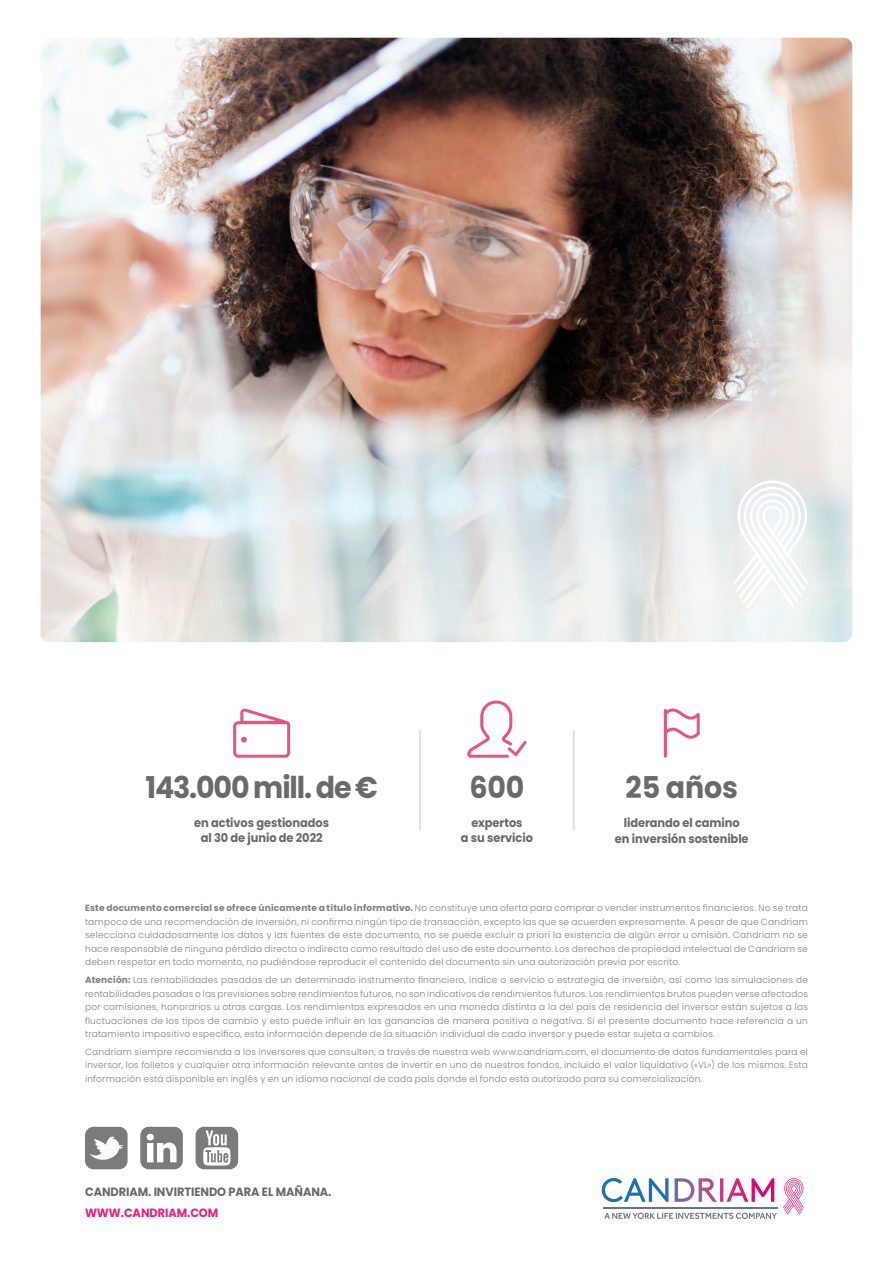
<style>
.page{position:relative;width:893px;height:1263px;background:#fff}
.page>*{position:absolute;margin:0;border:0;box-sizing:border-box;transform-origin:0 0}
.t1{font:700 30px "Poppins";letter-spacing:-.04em;color:#6a6a6a;scale:.95 1}
.t2{font:700 12px/15px "Poppins";letter-spacing:-.005em;color:#6a6a6a;text-align:center;scale:.95 1}
.t3{font:700 12px "Poppins";letter-spacing:-.005em;color:#e7217b;scale:.95 1}
.t4{font:300 9px/13.5px "Poppins";letter-spacing:.025em;color:#818080;text-align:justify}
.s1{font-weight:700}
</style>
<div class="page">
<img style="left:41px;top:38px;width:811px;height:604px">
<div style="left:140px;top:1127px;width:43px;height:42px;background:#7c7b7b;border-radius:9px"></div>
<svg style="left:147px;top:1134px;width:30px;height:28px"></svg>
<div style="left:196px;top:1127px;width:42px;height:42px;background:#7c7b7b;border-radius:9px"></div>
<svg style="left:203px;top:1130px;width:27px;height:35px"></svg>
<div style="left:85px;top:1127px;width:43px;height:42px;background:#7c7b7b;border-radius:9px"></div>
<svg style="left:89px;top:1136px;width:34px;height:24px"></svg>
<svg style="left:733px;top:480px;width:75px;height:128px"></svg>
<svg style="left:602px;top:1178px;width:172px;height:24px"></svg>
<hr style="left:604px;top:1208px;width:174px;height:1px;background:#6b7482">
<svg style="left:604px;top:1213px;width:173px;height:6px"></svg>
<svg style="left:783px;top:1178px;width:21px;height:37px"></svg>
<hr style="left:420px;top:730px;width:1px;height:101px;background:#c6c6c6">
<hr style="left:573px;top:730px;width:1px;height:101px;background:#c6c6c6">
<svg style="left:467px;top:700px;width:60px;height:58px"></svg>
<svg style="left:233px;top:708px;width:57px;height:50px"></svg>
<svg style="left:664px;top:708px;width:36px;height:50px"></svg>
<h1 class="t1" style="left:145px;top:770px;width:246px">143.000 mill. de €</h1>
<h2 class="t2" style="left:194px;top:815px;width:143px">en activos gestionados al 30 de junio de 2022</h2>
<h1 class="t1" style="left:469px;top:770px;width:59px">600</h1>
<h2 class="t2" style="left:461px;top:815px;width:77px">expertos<br>a su servicio</h2>
<h1 class="t1" style="left:625px;top:770px;width:120px">25 años</h1>
<h2 class="t2" style="left:615px;top:814px;width:142px;line-height:16.5px">liderando el camino<br>en inversión sostenible</h2>
<p class="t4" style="left:85px;top:901px;width:724px"><span class="s1">Este documento comercial se ofrece únicamente a título informativo.</span> No constituye una oferta para comprar o vender instrumentos financieros. No se trata tampoco de una recomendación de inversión, ni confirma ningún tipo de transacción, excepto las que se acuerden expresamente. A pesar de que Candriam selecciona cuidadosamente los datos y las fuentes de este documento, no se puede excluir a priori la existencia de algún error u omisión. Candriam no se hace responsable de ninguna pérdida directa o indirecta como resultado del uso de este documento. Los derechos de propiedad intelectual de Candriam se deben respetar en todo momento, no pudiéndose reproducir el contenido del documento sin una autorización previa por escrito.</p>
<p class="t4" style="left:85px;top:973px;width:724px"><span class="s1">Atención:</span> Las rentabilidades pasadas de un determinado instrumento financiero, índice o servicio o estrategia de inversión, así como las simulaciones de rentabilidades pasadas o las previsiones sobre rendimientos futuros, no son indicativos de rendimientos futuros. Los rendimientos brutos pueden verse afectados por comisiones, honorarios u otras cargas. Los rendimientos expresados en una moneda distinta a la del país de residencia del inversor están sujetos a las fluctuaciones de los tipos de cambio y esto puede influir en las ganancias de manera positiva o negativa. Si el presente documento hace referencia a un tratamiento impositivo específico, esta información depende de la situación individual de cada inversor y puede estar sujeta a cambios.</p>
<p class="t4" style="left:85px;top:1045px;width:724px">Candriam siempre recomienda a los inversores que consulten, a través de nuestra web www.candriam.com, el documento de datos fundamentales para el inversor, los folletos y cualquier otra información relevante antes de invertir en uno de nuestros fondos, incluido el valor liquidativo («VL») de los mismos. Esta información está disponible en inglés y en un idioma nacional de cada país donde el fondo está autorizado para su comercialización.</p>
<h2 class="t2" style="left:85px;top:1184px;width:261px">CANDRIAM. INVIRTIENDO PARA EL MAÑANA.</h2>
<h2 class="t3" style="left:85px;top:1206px;width:142px">WWW.CANDRIAM.COM</h2>
</div>
